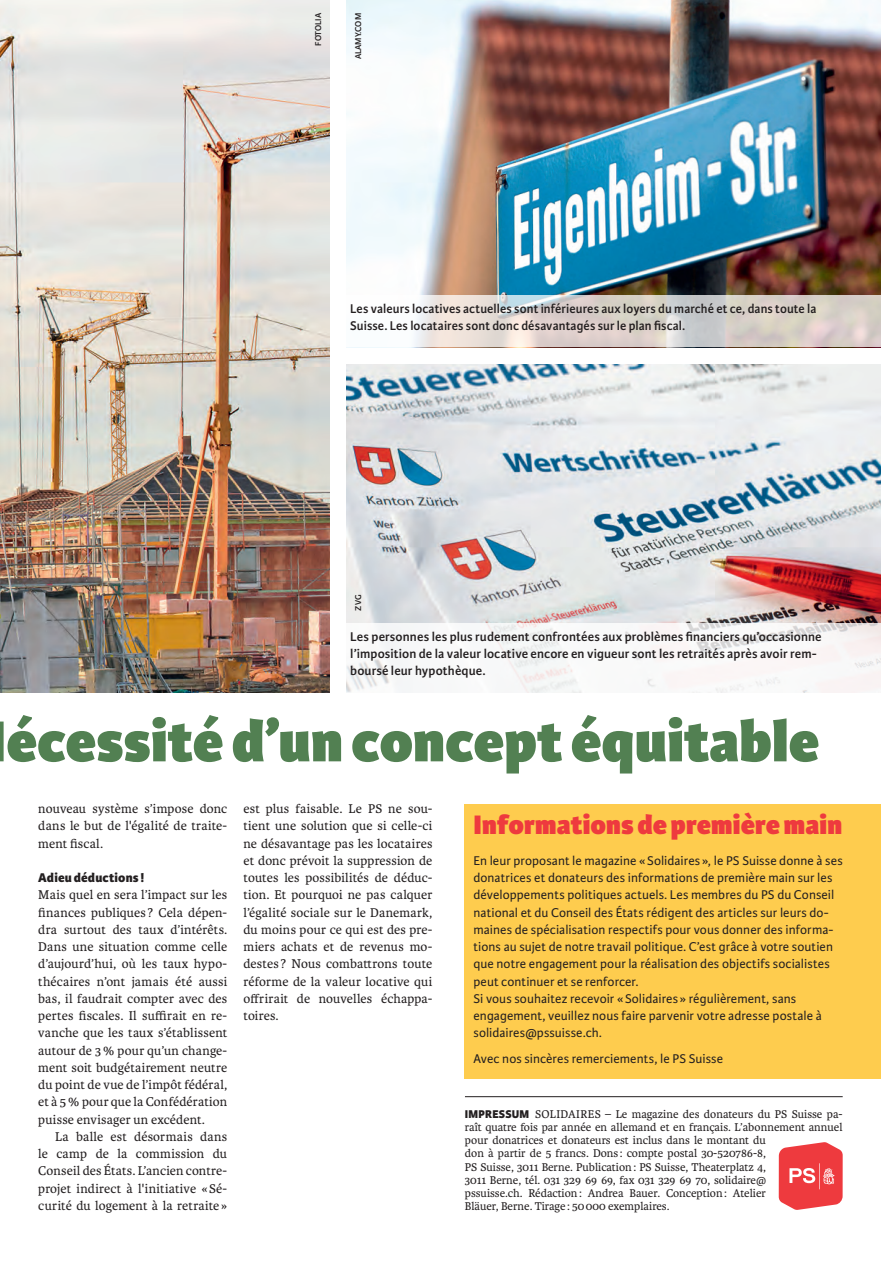
<style>
.page{position:relative;width:881px;height:1263px;background:#fff}
.page>*{position:absolute;margin:0;border:0;box-sizing:border-box;transform-origin:0 0}
.t1{font:800 61.5px "Karmina Sans";color:#528052}
.t2{font:800 28.5px "Karmina Sans";letter-spacing:.005em;color:#ee3a3e}
.t3{font:13.5px/17.2px "Karmina";letter-spacing:.01em;color:#231f20;text-align:justify}
.t4{font:13.5px/17.2px "Karmina Sans";letter-spacing:.005em;color:#231f20}
.t5{font:600 13.5px/17.2px "Karmina Sans";letter-spacing:.01em;color:#231f20}
.t6{font:800 13.5px "Karmina Sans";letter-spacing:.01em;color:#231f20}
.t7{font:12px/13.2px "Karmina";color:#231f20}
.t8{font:600 9px "Karmina Sans";color:#231f20}
.s1{font-family:"Karmina Sans";font-weight:800}
</style>
<div class="page">
<svg style="left:778px;top:1142px;width:64px;height:68px;background:#f15e62"></svg>
<div style="left:465px;top:804px;width:415px;height:274px;background:#fecc4e"></div>
<hr style="left:465px;top:1096px;width:377px;height:1px;background:#231f20">
<img style="left:0;top:0;width:330px;height:692px">
<img style="left:346px;top:0;width:534px;height:296px">
<img style="left:346px;top:365px;width:534px;height:258px">
<svg style="left:414px;top:296px;width:466px;height:51px;background:#dbd3ce"></svg>
<svg style="left:346px;top:623px;width:534px;height:69px"></svg>
<p class="t8" style="left:313px;top:46px;width:34px;rotate:-90deg">FOTOLIA</p>
<p class="t8" style="left:353px;top:59px;width:48px;rotate:-90deg">ALAMY.COM</p>
<p class="t5" style="left:350px;top:300px;width:467px">Les valeurs locatives actuelles sont inférieures aux loyers du marché et ce, dans toute la<br>Suisse. Les locataires sont donc désavantagés sur le plan fiscal.</p>
<p class="t8" style="left:353px;top:610px;width:17px;rotate:-90deg">ZVG</p>
<p class="t5" style="left:350px;top:628px;width:473px">Les personnes les plus rudement confrontées aux problèmes financiers qu’occasionne l’imposition de la valeur locative encore en vigueur sont les retraités après avoir rem&shy;boursé leur hypothèque.</p>
<h1 class="t1" style="left:6px;top:705px;width:814px">écessité d’un concept équitable</h1>
<p class="t3" style="left:38px;top:800px;width:190px">nouveau système s’impose donc dans le but de l'égalité de traite&shy;ment fiscal.</p>
<p class="t6" style="left:38px;top:870px;width:108px">Adieu déductions !</p>
<p class="t3" style="left:38px;top:886px;width:190px">Mais quel en sera l’impact sur les finances publiques ? Cela dépen&shy;dra surtout des taux d’intérêts.<br>Dans une situation comme celle d’aujourd’hui, où les taux hypo&shy;thécaires n’ont jamais été aussi bas, il faudrait compter avec des pertes fiscales. Il suffirait en re&shy;vanche que les taux s’établissent autour de 3% pour qu’un change&shy;ment soit budgétairement neutre du point de vue de l’impôt fédéral, et à 5% pour que la Confédération puisse envisager un excédent.</p>
<p class="t3" style="left:38px;top:1128px;width:190px;text-indent:17px">La balle est désormais dans le camp de la commission du Conseil des États. L’ancien contre&shy;projet indirect à l'initiative « Sé&shy;curité du logement à la retraite »</p>
<p class="t3" style="left:243px;top:800px;width:190px">est plus faisable. Le PS ne sou&shy;tient une solution que si celle-ci ne désavantage pas les locataires et donc prévoit la suppression de toutes les possibilités de déduc&shy;tion. Et pourquoi ne pas calquer l’égalité sociale sur le Danemark, du moins pour ce qui est des pre&shy;miers achats et de revenus mo&shy;destes ? Nous combattrons toute réforme de la valeur locative qui offrirait de nouvelles échappa&shy;toires.</p>
<h2 class="t2" style="left:473px;top:808px;width:370px">Informations de première main</h2>
<p class="t4" style="left:473px;top:852px;width:370px">En leur proposant le magazine «Solidaires », le PS Suisse donne à ses donatrices et donateurs des informations de première main sur les développements politiques actuels. Les membres du PS du Conseil national et du Conseil des États rédigent des articles sur leurs do&shy;maines de spécialisation respectifs pour vous donner des informa&shy;tions au sujet de notre travail politique. C’est grâce à votre soutien que notre engagement pour la réalisation des objectifs socialistes peut continuer et se renforcer.<br>Si vous souhaitez recevoir «Solidaires » régulièrement, sans engagement, veuillez nous faire parvenir votre adresse postale à solidaires@pssuisse.ch.</p>
<p class="t4" style="left:473px;top:1050px;width:251px">Avec nos sincères remerciements, le PS Suisse</p>
<p class="t7" style="left:465px;top:1108px;width:379px"><span class="s1">IMPRESSUM</span> SOLIDAIRES – Le magazine des donateurs du PS Suisse pa&shy;raît quatre fois par année en allemand et en français. L’abonnement annuel pour donatrices et donateurs est inclus dans le montant du<br>don à partir de 5 francs. Dons : compte postal 30-520786-8,<br>PS Suisse, 3011 Berne. Publication: PS Suisse, Theaterplatz 4,<br>3011 Berne, tél. 031 329 69 69, fax 031 329 69 70, solidaire@<br>pssuisse.ch. Rédaction: Andrea Bauer. Conception: Atelier<br>Bläuer, Berne. Tirage : 50000 exemplaires.</p>
</div>
